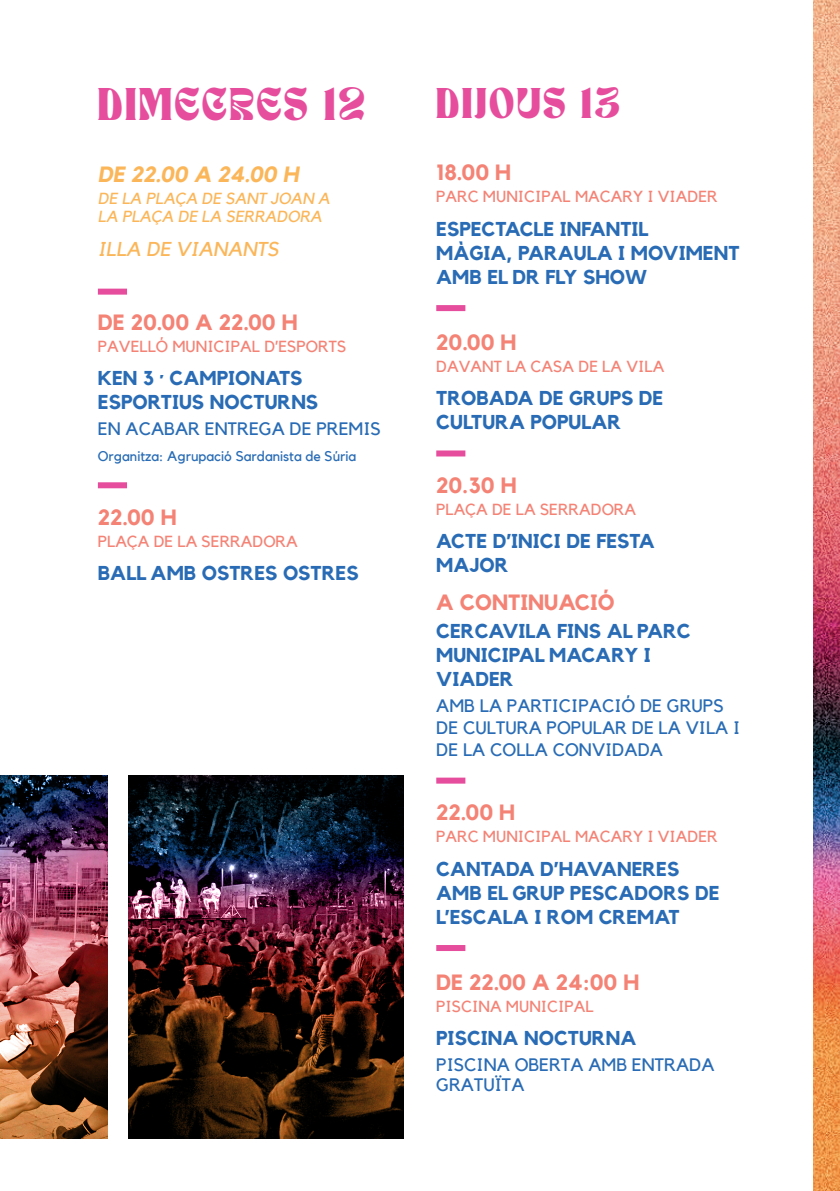
<style>
.page{position:relative;width:840px;height:1191px;background:#fff}
.page>*{position:absolute;margin:0;border:0;box-sizing:border-box;transform-origin:0 0}
.t1{font:32px "TAN NIMBUS";letter-spacing:.075em;color:#e64e9d}
.t2{font:30px "TAN NIMBUS";letter-spacing:.075em;color:#e64e9d}
.t3{font:700 22px "Kollektif";color:#f48376}
.t4{font:italic 700 22px "Kollektif";color:#fbb659}
.t5{font:700 20px/24px "Kollektif";color:#296cb5}
.t6{font:italic 20px "Kollektif";color:#fbb659}
.t7{font:18px/22px "Kollektif";color:#296cb5}
.t8{font:16px "Kollektif";color:#f48376}
.t9{font:italic 16px/18px "Kollektif";color:#fbb659}
.t10{font:14px "Kollektif";color:#296cb5}
</style>
<div class="page">
<img style="left:813px;top:0;width:26px;height:1191px">
<img style="left:0;top:776px;width:108px;height:362px">
<div style="left:98px;top:289px;width:29px;height:6px;background:#e64e9d"></div>
<div style="left:98px;top:482px;width:29px;height:6px;background:#e64e9d"></div>
<div style="left:436px;top:305px;width:29px;height:6px;background:#e64e9d"></div>
<div style="left:436px;top:450px;width:29px;height:6px;background:#e64e9d"></div>
<div style="left:436px;top:777px;width:29px;height:6px;background:#e64e9d"></div>
<div style="left:436px;top:945px;width:29px;height:6px;background:#e64e9d"></div>
<img style="left:128px;top:776px;width:275px;height:362px">
<h1 class="t1" style="left:98px;top:91px;width:269px">DIMECRES 12</h1>
<p class="t4" style="left:98px;top:162px;width:202px">DE 22.00 A 24.00 H</p>
<p class="t9" style="left:98px;top:190px;width:233px">DE LA PLAÇA DE SANT JOAN A<br>LA PLAÇA DE LA SERRADORA</p>
<p class="t6" style="left:98px;top:237px;width:182px">ILLA DE VIANANTS</p>
<p class="t3" style="left:98px;top:309px;width:201px">DE 20.00 A 22.00 H</p>
<p class="t8" style="left:98px;top:337px;width:250px">PAVELLÓ MUNICIPAL D’ESPORTS</p>
<p class="t5" style="left:98px;top:366px;width:222px">KEN 3 · CAMPIONATS<br>ESPORTIUS NOCTURNS</p>
<p class="t7" style="left:98px;top:418px;width:284px">EN ACABAR ENTREGA DE PREMIS</p>
<p class="t10" style="left:98px;top:448px;width:260px">Organitza: Agrupació Sardanista de Súria</p>
<p class="t3" style="left:98px;top:504px;width:80px">22.00 H</p>
<p class="t8" style="left:98px;top:532px;width:201px">PLAÇA DE LA SERRADORA</p>
<p class="t5" style="left:98px;top:561px;width:262px">BALL AMB OSTRES OSTRES</p>
<h2 class="t2" style="left:436px;top:90px;width:185px">DIJOUS 13</h2>
<p class="t3" style="left:436px;top:160px;width:76px">18.00 H</p>
<p class="t8" style="left:436px;top:187px;width:283px">PARC MUNICIPAL MACARY I VIADER</p>
<p class="t5" style="left:436px;top:216px;width:304px">ESPECTACLE INFANTIL<br>MÀGIA, PARAULA I MOVIMENT<br>AMB EL DR FLY SHOW</p>
<p class="t3" style="left:436px;top:329px;width:82px">20.00 H</p>
<p class="t8" style="left:436px;top:357px;width:229px">DAVANT LA CASA DE LA VILA</p>
<p class="t5" style="left:436px;top:386px;width:228px">TROBADA DE GRUPS DE<br>CULTURA POPULAR</p>
<p class="t3" style="left:436px;top:472px;width:82px">20.30 H</p>
<p class="t8" style="left:436px;top:500px;width:201px">PLAÇA DE LA SERRADORA</p>
<p class="t5" style="left:436px;top:529px;width:220px">ACTE D’INICI DE FESTA<br>MAJOR</p>
<p class="t3" style="left:436px;top:590px;width:180px">A CONTINUACIÓ</p>
<p class="t5" style="left:436px;top:619px;width:256px">CERCAVILA FINS AL PARC<br>MUNICIPAL MACARY I<br>VIADER</p>
<p class="t7" style="left:436px;top:695px;width:305px">AMB LA PARTICIPACIÓ DE GRUPS<br>DE CULTURA POPULAR DE LA VILA I<br>DE LA COLLA CONVIDADA</p>
<p class="t3" style="left:436px;top:799px;width:80px">22.00 H</p>
<p class="t8" style="left:436px;top:827px;width:283px">PARC MUNICIPAL MACARY I VIADER</p>
<p class="t5" style="left:436px;top:856px;width:284px">CANTADA D’HAVANERES<br>AMB EL GRUP PESCADORS DE<br>L’ESCALA I ROM CREMAT</p>
<p class="t3" style="left:436px;top:969px;width:204px">DE 22.00 A 24:00 H</p>
<p class="t8" style="left:436px;top:996px;width:159px">PISCINA MUNICIPAL</p>
<p class="t5" style="left:436px;top:1026px;width:201px">PISCINA NOCTURNA</p>
<p class="t7" style="left:436px;top:1054px;width:280px;line-height:20px">PISCINA OBERTA AMB ENTRADA<br>GRATUÏTA</p>
</div>
